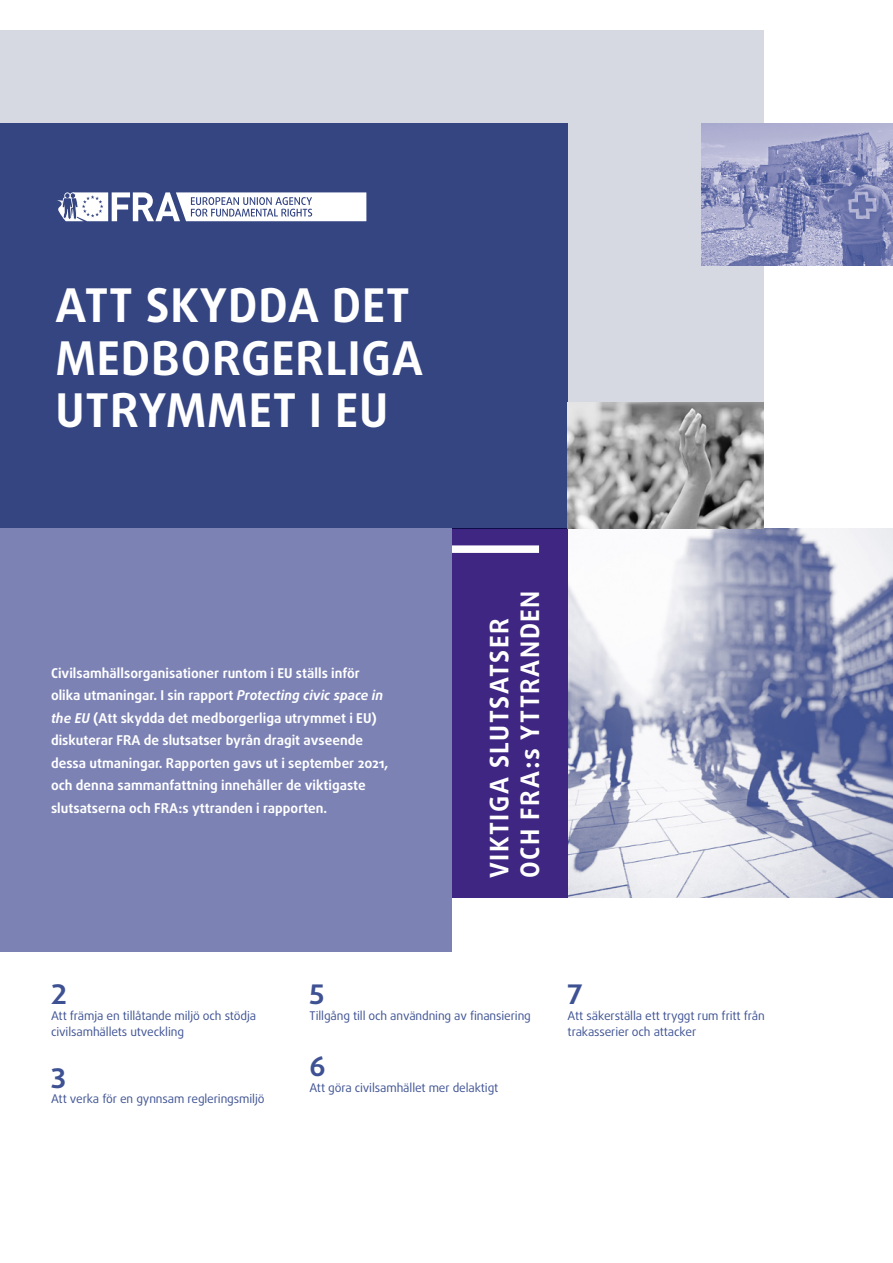
<style>
.page{position:relative;width:893px;height:1263px;background:#fff}
.page>*{position:absolute;margin:0;border:0;box-sizing:border-box;transform-origin:0 0}
.doc_title{font:700 46.5px/52.5px "Daxline Pro";letter-spacing:.02em;color:#fff}
.t1{font:700 27px "Daxline Pro";color:#3e5293}
.doc_title_2{font:700 25.5px/30.6px "Daxline Pro";letter-spacing:.06em;color:#fff}
.intro_0{font:700 13.5px/22.5px "Daxline Pro";color:#fff}
.t2{font:12px/15.6px "Daxline Pro";letter-spacing:-.01em;color:#3e5293}
.s1{font-style:italic}
</style>
<div class="page">
<div style="left:0;top:30px;width:763px;height:868px;background:#d7d9e2"></div>
<img style="left:568px;top:529px;width:325px;height:369px">
<div style="left:133px;top:529px;width:435px;height:369px;background:#3f2682"></div>
<div style="left:0;top:124px;width:568px;height:405px;background:#344582"></div>
<svg style="left:57px;top:192px;width:309px;height:29px"></svg>
<div style="left:450px;top:545px;width:89px;height:8px;background:#fff"></div>
<img style="left:568px;top:402px;width:195px;height:127px">
<img style="left:701px;top:124px;width:192px;height:142px">
<div style="left:0;top:529px;width:451px;height:423px;background:#7c82b4"></div>
<p class="doc_title" style="left:56px;top:279px;width:369px">ATT SKYDDA DET<br>MEDBORGERLIGA<br>UTRYMMET I EU</p>
<p class="intro_0" style="left:51px;top:662px;width:339px">Civilsamhällsorganisationer runtom i EU ställs inför olika utmaningar. I sin rapport <span class="s1">Protecting civic space in the EU</span> (Att skydda det medborgerliga utrymmet i EU) diskuterar FRA de slutsatser byrån dragit avseende dessa utmaningar. Rapporten gavs ut i september 2021, och denna sammanfattning innehåller de viktigaste slutsatserna och FRA:s yttranden i rapporten.</p>
<p class="doc_title_2" style="left:484px;top:878px;width:289px;rotate:-90deg">VIKTIGA SLUTSATSER<br>OCH FRA:s YTTRANDEN</p>
<p class="t1" style="left:51px;top:977px;width:17px">2</p>
<p class="t2" style="left:51px;top:1008px;width:207px">Att främja en tillåtande miljö och stödja civilsamhällets utveckling</p>
<p class="t1" style="left:51px;top:1060px;width:16px">3</p>
<p class="t2" style="left:51px;top:1091px;width:215px">Att verka för en gynnsam regleringsmiljö</p>
<p class="t1" style="left:309px;top:977px;width:16px">5</p>
<p class="t2" style="left:309px;top:1008px;width:223px">Tillgång till och användning av finansiering</p>
<p class="t1" style="left:309px;top:1049px;width:18px">6</p>
<p class="t2" style="left:309px;top:1080px;width:191px">Att göra civilsamhället mer delaktigt</p>
<p class="t1" style="left:568px;top:977px;width:17px">7</p>
<p class="t2" style="left:568px;top:1008px;width:199px">Att säkerställa ett tryggt rum fritt från trakasserier och attacker</p>
</div>
